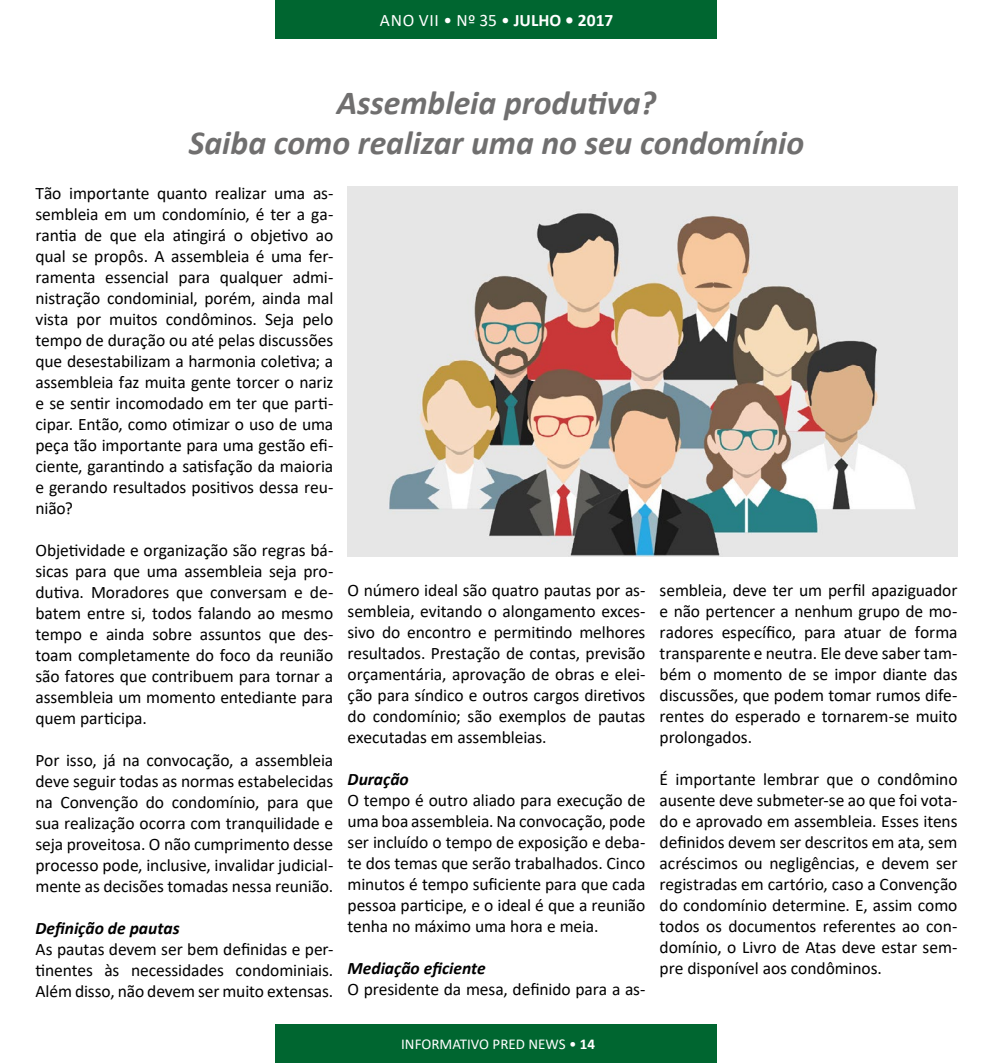
<style>
.page{position:relative;width:993px;height:1063px;background:#fff}
.page>*{position:absolute;margin:0;border:0;box-sizing:border-box;transform-origin:0 0}
.t1{font:italic 700 33.75px/40.5px "Calibri";color:#706f6f;text-align:center}
.t2{font:17.5px/21px "Calibri";letter-spacing:-.005em;color:#000;text-align:justify}
.t3{font:italic 700 17.5px "Calibri";color:#000}
.t4{font:17.5px "Calibri";letter-spacing:.04em;color:#fff}
.t5{font:15px "Calibri";color:#fff}
.s1{font-weight:700}
</style>
<div class="page">
<div style="left:276px;top:1024px;width:440px;height:39px;background:#006630"></div>
<div style="left:276px;top:0;width:440px;height:39px;background:#006630"></div>
<img style="left:347px;top:186px;width:610px;height:370px">
<p class="t4" style="left:380px;top:8px;width:235px">ANO VII • Nº 35 • <span class="s1">JULHO • 2017</span></p>
<h1 class="t1" style="left:189px;top:81px;width:617px">Assembleia produtiva?<br>Saiba como realizar uma no seu condomínio</h1>
<p class="t2" style="left:35px;top:182px;width:299px">Tão importante quanto realizar uma as&shy;sembleia em um condomínio, é ter a ga&shy;rantia de que ela atingirá o objetivo ao qual se propôs. A assembleia é uma fer&shy;ramenta essencial para qualquer admi&shy;nistração condominial, porém, ainda mal vista por muitos condôminos. Seja pelo tempo de duração ou até pelas discussões que desestabilizam a harmonia coletiva; a assembleia faz muita gente torcer o nariz e se sentir incomodado em ter que parti&shy;cipar. Então, como otimizar o uso de uma peça tão importante para uma gestão efi&shy;ciente, garantindo a satisfação da maioria e gerando resultados positivos dessa reu&shy;nião?</p>
<p class="t2" style="left:35px;top:539px;width:299px">Objetividade e organização são regras bá&shy;sicas para que uma assembleia seja pro&shy;dutiva. Moradores que conversam e de&shy;batem entre si, todos falando ao mesmo tempo e ainda sobre assuntos que des&shy;toam completamente do foco da reunião são fatores que contribuem para tornar a assembleia um momento entediante para quem participa.</p>
<p class="t2" style="left:35px;top:749px;width:299px">Por isso, já na convocação, a assembleia deve seguir todas as normas estabelecidas na Convenção do condomínio, para que sua realização ocorra com tranquilidade e seja proveitosa. O não cumprimento desse processo pode, inclusive, invalidar judicial&shy;mente as decisões tomadas nessa reunião.</p>
<p class="t3" style="left:35px;top:916px;width:146px">Definição de pautas</p>
<p class="t2" style="left:35px;top:938px;width:299px">As pautas devem ser bem definidas e per&shy;tinentes às necessidades condominiais.<br>Além disso, não devem ser muito extensas.</p>
<p class="t2" style="left:347px;top:579px;width:299px">O número ideal são quatro pautas por as&shy;sembleia, evitando o alongamento exces&shy;sivo do encontro e permitindo melhores resultados. Prestação de contas, previsão orçamentária, aprovação de obras e elei&shy;ção para síndico e outros cargos diretivos do condomínio; são exemplos de pautas executadas em assembleias.</p>
<p class="t3" style="left:347px;top:767px;width:63px">Duração</p>
<p class="t2" style="left:347px;top:789px;width:299px">O tempo é outro aliado para execução de uma boa assembleia. Na convocação, pode ser incluído o tempo de exposição e deba&shy;te dos temas que serão trabalhados. Cinco minutos é tempo suficiente para que cada pessoa participe, e o ideal é que a reunião tenha no máximo uma hora e meia.</p>
<p class="t3" style="left:347px;top:956px;width:140px">Mediação eficiente</p>
<p class="t2" style="left:347px;top:978px;width:299px">O presidente da mesa, definido para a as-</p>
<p class="t2" style="left:659px;top:579px;width:299px">sembleia, deve ter um perfil apaziguador e não pertencer a nenhum grupo de mo&shy;radores específico, para atuar de forma transparente e neutra. Ele deve saber tam&shy;bém o momento de se impor diante das discussões, que podem tomar rumos dife&shy;rentes do esperado e tornarem-se muito prolongados.</p>
<p class="t2" style="left:659px;top:768px;width:299px">É importante lembrar que o condômino ausente deve submeter-se ao que foi vota&shy;do e aprovado em assembleia. Esses itens definidos devem ser descritos em ata, sem acréscimos ou negligências, e devem ser registradas em cartório, caso a Convenção do condomínio determine. E, assim como todos os documentos referentes ao con&shy;domínio, o Livro de Atas deve estar sem&shy;pre disponível aos condôminos.</p>
<p class="t5" style="left:401px;top:1034px;width:195px">INFORMATIVO PRED NEWS • <span class="s1">14</span></p>
</div>
